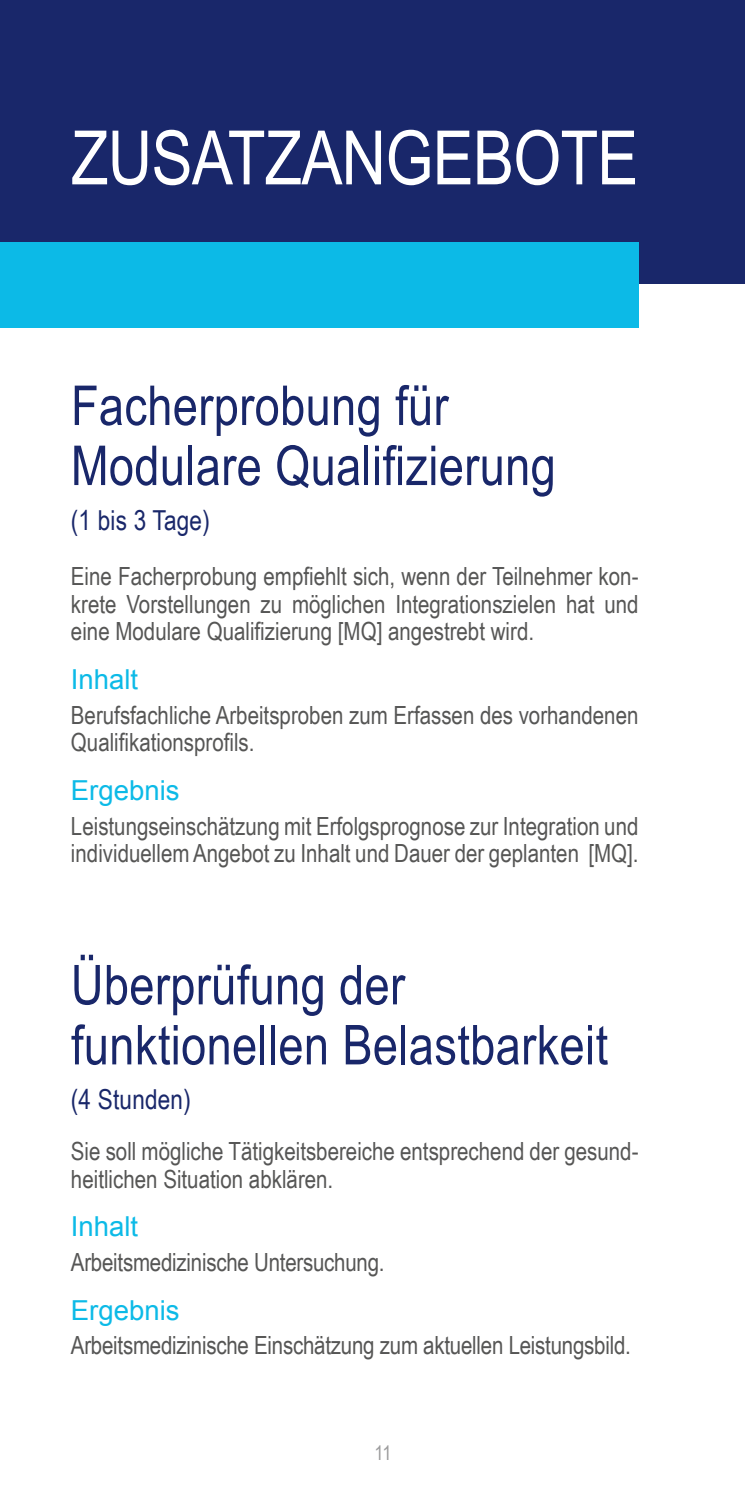
<style>
.page{position:relative;width:745px;height:1489px;background:#fff}
.page>*{position:absolute;margin:0;border:0;box-sizing:border-box;transform-origin:0 0}
.t1{font:75px "Arial Narrow";letter-spacing:-.01em;color:#fff}
.t2{font:55px/60px "Arial Narrow";letter-spacing:.005em;color:#19276a}
.t3{font:27.5px "Arial";color:#0cbae7}
.t4{font:27.5px "Arial Narrow";letter-spacing:.005em;color:#19276a}
.t5{font:25px/27.5px "Arial Narrow";color:#565655}
.t6{font:20px "Arial Narrow";color:#9c9c9d}
</style>
<div class="page">
<div style="left:0;top:0;width:744px;height:283px;background:#19276a"></div>
<div style="left:0;top:243px;width:638px;height:85px;background:#0cbae7"></div>
<h1 class="t1" style="left:71px;top:103px;width:568px">ZUSATZANGEBOTE</h1>
<h2 class="t2" style="left:71px;top:373px;width:486px">Facherprobung für<br>Modulare Qualifizierung</h2>
<p class="t4" style="left:71px;top:500px;width:140px">(1 bis 3 Tage)</p>
<p class="t5" style="left:71px;top:562px;width:568px;text-align:justify">Eine Facherprobung empfiehlt sich, wenn der Teilnehmer kon&shy;krete Vorstellungen zu möglichen Integrationszielen hat und eine Modulare Qualifizierung [MQ] angestrebt wird.</p>
<p class="t3" style="left:71px;top:661px;width:69px">Inhalt</p>
<p class="t5" style="left:71px;top:700px;width:568px">Berufsfachliche Arbeitsproben zum Erfassen des vorhandenen<br>Qualifikationsprofils.</p>
<p class="t3" style="left:71px;top:772px;width:110px">Ergebnis</p>
<p class="t5" style="left:71px;top:811px;width:568px">Leistungseinschätzung mit Erfolgsprognose zur Integration und individuellem Angebot zu Inhalt und Dauer der geplanten [MQ].</p>
<h2 class="t2" style="left:71px;top:952px;width:538px">Überprüfung der funktionellen Belastbarkeit</h2>
<p class="t4" style="left:71px;top:1079px;width:121px">(4 Stunden)</p>
<p class="t5" style="left:71px;top:1136px;width:568px">Sie soll mögliche Tätigkeitsbereiche entsprechend der gesund&shy;heitlichen Situation abklären.</p>
<p class="t3" style="left:71px;top:1208px;width:69px">Inhalt</p>
<p class="t5" style="left:71px;top:1247px;width:315px">Arbeitsmedizinische Untersuchung.</p>
<p class="t3" style="left:71px;top:1291px;width:110px">Ergebnis</p>
<p class="t5" style="left:71px;top:1330px;width:561px">Arbeitsmedizinische Einschätzung zum aktuellen Leistungsbild.</p>
<p class="t6" style="left:374px;top:1437px;width:19px">11</p>
</div>
